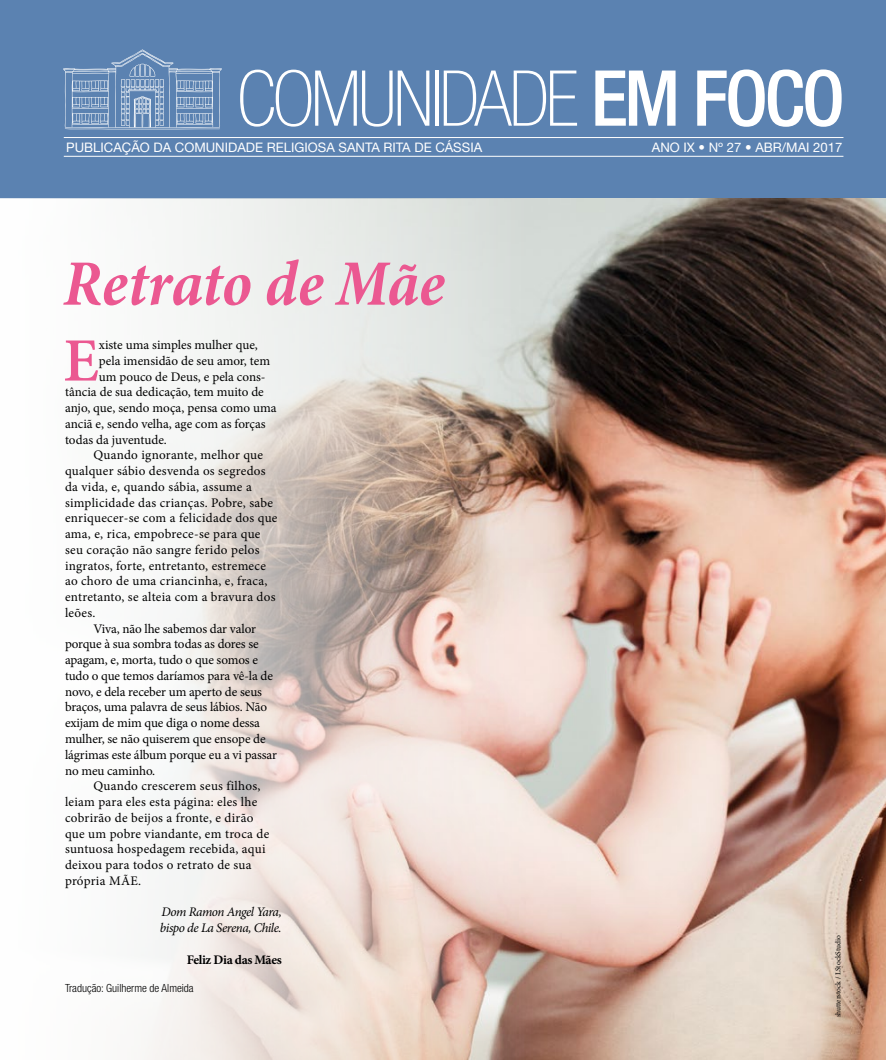
<style>
.page{position:relative;width:886px;height:1060px;background:#fff}
.page>*{position:absolute;margin:0;border:0;box-sizing:border-box;transform-origin:0 0}
.t1{font:100 condensed 77.25px "Helvetica Neue LT Std";letter-spacing:-.04em;color:#fff}
.t2{font:italic 700 condensed 65.38px "Minion Pro";letter-spacing:-.005em;color:#eb5891}
.t3{font:600 61.62px "Minion Pro";color:#eb5891}
.t4{font:13.12px "Minion Pro";letter-spacing:.005em;color:#000}
.t5{font:13.12px "Helvetica Neue LT Std";color:#fff}
.t6{font:italic 13.12px/15.8px "Minion Pro";letter-spacing:-.035em;color:#000}
.t7{font:13.12px "Minion Pro";letter-spacing:-.015em;color:#000}
.t8{font:700 13.12px "Minion Pro";letter-spacing:-.03em;color:#000}
.t9{font:300 condensed 11.25px "Helvetica Neue LT Std";color:#000}
.t10{font:7.5px "Minion Pro";letter-spacing:-.005em;color:#000}
.s1{font-weight:500}
</style>
<div class="page">
<div style="left:0;top:0;width:886px;height:198px;background:#5b82b1"></div>
<hr style="left:64px;top:137px;width:779px;height:1px;background:#fff">
<hr style="left:64px;top:156px;width:779px;height:1px;background:#fff">
<svg style="left:63px;top:49px;width:159px;height:80px"></svg>
<img style="left:524px;top:198px;width:362px;height:861px">
<svg style="left:0;top:198px;width:524px;height:861px"></svg>
<h1 class="t1" style="left:237px;top:55px;width:609px">COMUNIDADE <span class="s1">EM FOCO</span></h1>
<p class="t5" style="left:66px;top:139px;width:417px">PUBLICAÇÃO DA COMUNIDADE RELIGIOSA SANTA RITA DE CÁSSIA</p>
<p class="t5" style="left:652px;top:139px;width:192px">ANO IX • Nº 27 • ABR/MAI 2017</p>
<h2 class="t2" style="left:63px;top:238px;width:383px">Retrato de Mãe</h2>
<h3 class="t3" style="left:63px;top:318px;width:37px">E</h3>
<p class="t4" style="left:99px;top:336px;width:160px">xiste uma simples mulher que,</p>
<p class="t4" style="left:99px;top:352px;width:173px">pela imensidão de seu amor, tem</p>
<p class="t4" style="left:99px;top:367px;width:168px">um pouco de Deus, e pela cons-</p>
<p class="t4" style="left:65px;top:383px;width:200px">tância de sua dedicação, tem muito de</p>
<p class="t4" style="left:65px;top:399px;width:213px">anjo, que, sendo moça, pensa como uma</p>
<p class="t4" style="left:65px;top:415px;width:202px">anciã e, sendo velha, age com as forças</p>
<p class="t4" style="left:65px;top:430px;width:103px">todas da juventude.</p>
<p class="t4" style="left:93px;top:446px;width:171px">Quando ignorante, melhor que</p>
<p class="t4" style="left:65px;top:462px;width:202px">qualquer sábio desvenda os segredos</p>
<p class="t4" style="left:65px;top:478px;width:188px">da vida, e, quando sábia, assume a</p>
<p class="t4" style="left:65px;top:493px;width:210px">simplicidade das crianças. Pobre, sabe</p>
<p class="t4" style="left:65px;top:509px;width:214px">enriquecer-se com a felicidade dos que</p>
<p class="t4" style="left:65px;top:525px;width:197px">ama, e, rica, empobrece-se para que</p>
<p class="t4" style="left:65px;top:541px;width:196px">seu coração não sangre ferido pelos</p>
<p class="t4" style="left:65px;top:556px;width:202px">ingratos, forte, entretanto, estremece</p>
<p class="t4" style="left:65px;top:572px;width:204px">ao choro de uma criancinha, e, fraca,</p>
<p class="t4" style="left:65px;top:588px;width:212px">entretanto, se alteia com a bravura dos</p>
<p class="t4" style="left:65px;top:604px;width:32px">leões.</p>
<p class="t4" style="left:93px;top:619px;width:164px">Viva, não lhe sabemos dar valor</p>
<p class="t7" style="left:65px;top:635px;width:195px">porque à sua sombra todas as dores se</p>
<p class="t4" style="left:65px;top:651px;width:195px">apagam, e, morta, tudo o que somos e</p>
<p class="t4" style="left:65px;top:667px;width:209px">tudo o que temos daríamos para vê-la de</p>
<p class="t4" style="left:65px;top:682px;width:198px">novo, e dela receber um aperto de seus</p>
<p class="t4" style="left:65px;top:698px;width:204px">braços, uma palavra de seus lábios. Não</p>
<p class="t4" style="left:65px;top:714px;width:196px">exijam de mim que diga o nome dessa</p>
<p class="t4" style="left:65px;top:730px;width:202px">mulher, se não quiserem que ensope de</p>
<p class="t4" style="left:65px;top:745px;width:213px">lágrimas este álbum porque eu a vi passar</p>
<p class="t4" style="left:65px;top:761px;width:92px">no meu caminho.</p>
<p class="t4" style="left:93px;top:777px;width:169px">Quando crescerem seus filhos,</p>
<p class="t4" style="left:65px;top:793px;width:194px">leiam para eles esta página: eles lhe</p>
<p class="t4" style="left:65px;top:808px;width:190px">cobrirão de beijos a fronte, e dirão</p>
<p class="t4" style="left:65px;top:824px;width:206px">que um pobre viandante, em troca de</p>
<p class="t4" style="left:65px;top:840px;width:202px">suntuosa hospedagem recebida, aqui</p>
<p class="t4" style="left:65px;top:856px;width:188px">deixou para todos o retrato de sua</p>
<p class="t4" style="left:65px;top:871px;width:78px">própria MÃE.</p>
<p class="t6" style="left:160px;top:904px;width:123px">Dom Ramon Angel Yara, bispo de La Serena, Chile.</p>
<p class="t8" style="left:187px;top:950px;width:96px">Feliz Dia das Mães</p>
<p class="t9" style="left:65px;top:981px;width:130px">Tradução: Guilherme de Almeida</p>
<p class="t10" style="left:833px;top:1017px;width:84px;rotate:-90deg">shutterstock / LStockStudio</p>
</div>
